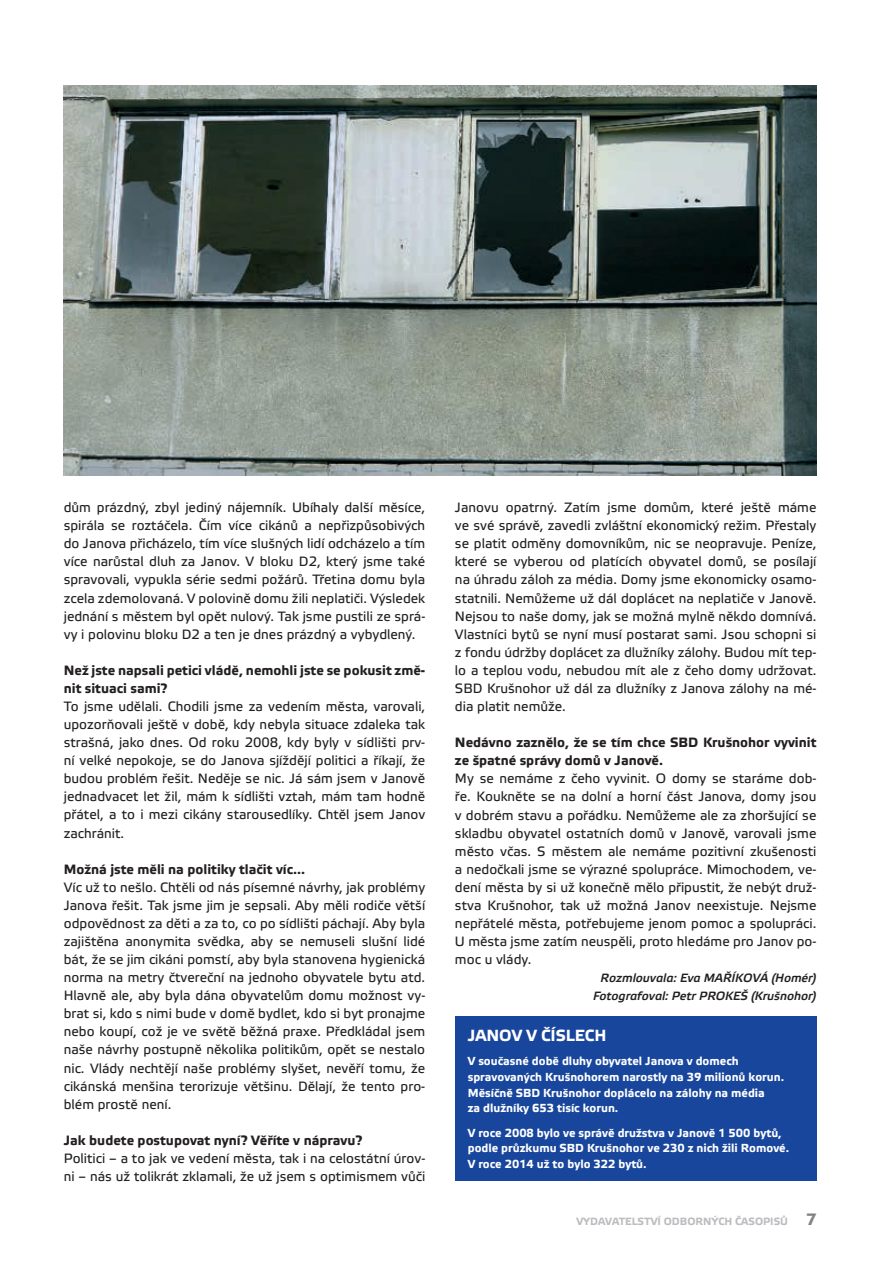
<style>
.page{position:relative;width:893px;height:1263px;background:#fff}
.page>*{position:absolute;margin:0;border:0;box-sizing:border-box;transform-origin:0 0}
.t1{font:700 16.2px "Elektra Text Pro";color:#fff}
.t2{font:13.5px/18.1px "Elektra Text Pro";color:#231f20;text-align:justify}
.t3{font:700 13.5px/18.1px "Elektra Text Pro";color:#231f20}
.t4{font:italic 12px/18px "Elektra Medium Pro";color:#231f20;text-align:right}
.t5{font:700 11.7px/15.8px "Elektra Text Pro";color:#fff}
.t6{font:700 10.5px "Elektra Text Pro";color:#bcbdc0}
.s1{font-size:16.5px;color:#808285}
</style>
<div class="page">
<div style="left:455px;top:1016px;width:361px;height:165px;background:#18469d"></div>
<img style="left:64px;top:85px;width:752px;height:391px">
<p class="t2" style="left:64px;top:499px;width:363px">dům prázdný, zbyl jediný nájemník. Ubíhaly další měsíce, spirála se roztáčela. Čím více cikánů a nepřizpůsobivých do Janova přicházelo, tím více slušných lidí odcházelo a tím více narůstal dluh za Janov. V bloku D2, který jsme také spravovali, vypukla série sedmi požárů. Třetina domu byla zcela zdemolovaná. V polovině domu žili neplatiči. Výsledek jednání s městem byl opět nulový. Tak jsme pustili ze sprá&shy;vy i polovinu bloku D2 a ten je dnes prázdný a vybydlený.</p>
<p class="t3" style="left:64px;top:661px;width:363px">Než jste napsali petici vládě, nemohli jste se pokusit změ&shy;nit situaci sami?</p>
<p class="t2" style="left:64px;top:698px;width:363px">To jsme udělali. Chodili jsme za vedením města, varovali, upozorňovali ještě v době, kdy nebyla situace zdaleka tak strašná, jako dnes. Od roku 2008, kdy byly v sídlišti prv&shy;ní velké nepokoje, se do Janova sjíždějí politici a říkají, že budou problém řešit. Neděje se nic. Já sám jsem v Janově jednadvacet let žil, mám k sídlišti vztah, mám tam hodně přátel, a to i mezi cikány starousedlíky. Chtěl jsem Janov zachránit.</p>
<p class="t3" style="left:64px;top:860px;width:243px">Možná jste měli na politiky tlačit víc...</p>
<p class="t2" style="left:64px;top:878px;width:363px">Víc už to nešlo. Chtěli od nás písemné návrhy, jak problémy Janova řešit. Tak jsme jim je sepsali. Aby měli rodiče větší odpovědnost za děti a za to, co po sídlišti páchají. Aby byla zajištěna anonymita svědka, aby se nemuseli slušní lidé bát, že se jim cikáni pomstí, aby byla stanovena hygienická norma na metry čtvereční na jednoho obyvatele bytu atd.<br>Hlavně ale, aby byla dána obyvatelům domu možnost vy&shy;brat si, kdo s nimi bude v domě bydlet, kdo si byt pronajme nebo koupí, což je ve světě běžná praxe. Předkládal jsem naše návrhy postupně několika politikům, opět se nestalo nic. Vlády nechtějí naše problémy slyšet, nevěří tomu, že cikánská menšina terorizuje většinu. Dělají, že tento pro&shy;blém prostě není.</p>
<p class="t3" style="left:64px;top:1131px;width:300px">Jak budete postupovat nyní? Věříte v nápravu?</p>
<p class="t2" style="left:64px;top:1150px;width:363px">Politici – a to jak ve vedení města, tak i na celostátní úrov&shy;ni – nás už tolikrát zklamali, že už jsem s optimismem vůči</p>
<p class="t2" style="left:455px;top:499px;width:363px">Janovu opatrný. Zatím jsme domům, které ještě máme ve své správě, zavedli zvláštní ekonomický režim. Přestaly se platit odměny domovníkům, nic se neopravuje. Peníze, které se vyberou od platících obyvatel domů, se posílají na úhradu záloh za média. Domy jsme ekonomicky osamo&shy;statnili. Nemůžeme už dál doplácet na neplatiče v Janově.<br>Nejsou to naše domy, jak se možná mylně někdo domnívá.<br>Vlastníci bytů se nyní musí postarat sami. Jsou schopni si z fondu údržby doplácet za dlužníky zálohy. Budou mít tep&shy;lo a teplou vodu, nebudou mít ale z čeho domy udržovat.<br>SBD Krušnohor už dál za dlužníky z Janova zálohy na mé&shy;dia platit nemůže.</p>
<p class="t3" style="left:455px;top:734px;width:363px">Nedávno zaznělo, že se tím chce SBD Krušnohor vyvinit ze špatné správy domů v Janově.</p>
<p class="t2" style="left:455px;top:770px;width:363px">My se nemáme z čeho vyvinit. O domy se staráme dob&shy;ře. Koukněte se na dolní a horní část Janova, domy jsou v dobrém stavu a pořádku. Nemůžeme ale za zhoršující se skladbu obyvatel ostatních domů v Janově, varovali jsme město včas. S městem ale nemáme pozitivní zkušenosti a nedočkali jsme se výrazné spolupráce. Mimochodem, ve&shy;dení města by si už konečně mělo připustit, že nebýt druž&shy;stva Krušnohor, tak už možná Janov neexistuje. Nejsme nepřátelé města, potřebujeme jenom pomoc a spolupráci.<br>U města jsme zatím neuspěli, proto hledáme pro Janov po&shy;moc u vlády.</p>
<p class="t4" style="left:593px;top:969px;width:225px">Rozmlouvala: Eva MAŘÍKOVÁ (Homér)<br>Fotografoval: Petr PROKEŠ (Krušnohor)</p>
<p class="t1" style="left:468px;top:1026px;width:140px">JANOV V ČÍSLECH</p>
<p class="t5" style="left:468px;top:1054px;width:318px">V současné době dluhy obyvatel Janova v domech spravovaných Krušnohorem narostly na 39 milionů korun.<br>Měsíčně SBD Krušnohor doplácelo na zálohy na média<br>za dlužníky 653 tisíc korun.</p>
<p class="t5" style="left:468px;top:1125px;width:323px">V roce 2008 bylo ve správě družstva v Janově 1 500 bytů, podle průzkumu SBD Krušnohor ve 230 z nich žili Romové.<br>V roce 2014 už to bylo 322 bytů.</p>
<p class="t6" style="left:576px;top:1215px;width:241px">VYDAVATELSTVÍ ODBORNÝCH ČASOPISŮ <span class="s1">7</span></p>
</div>
